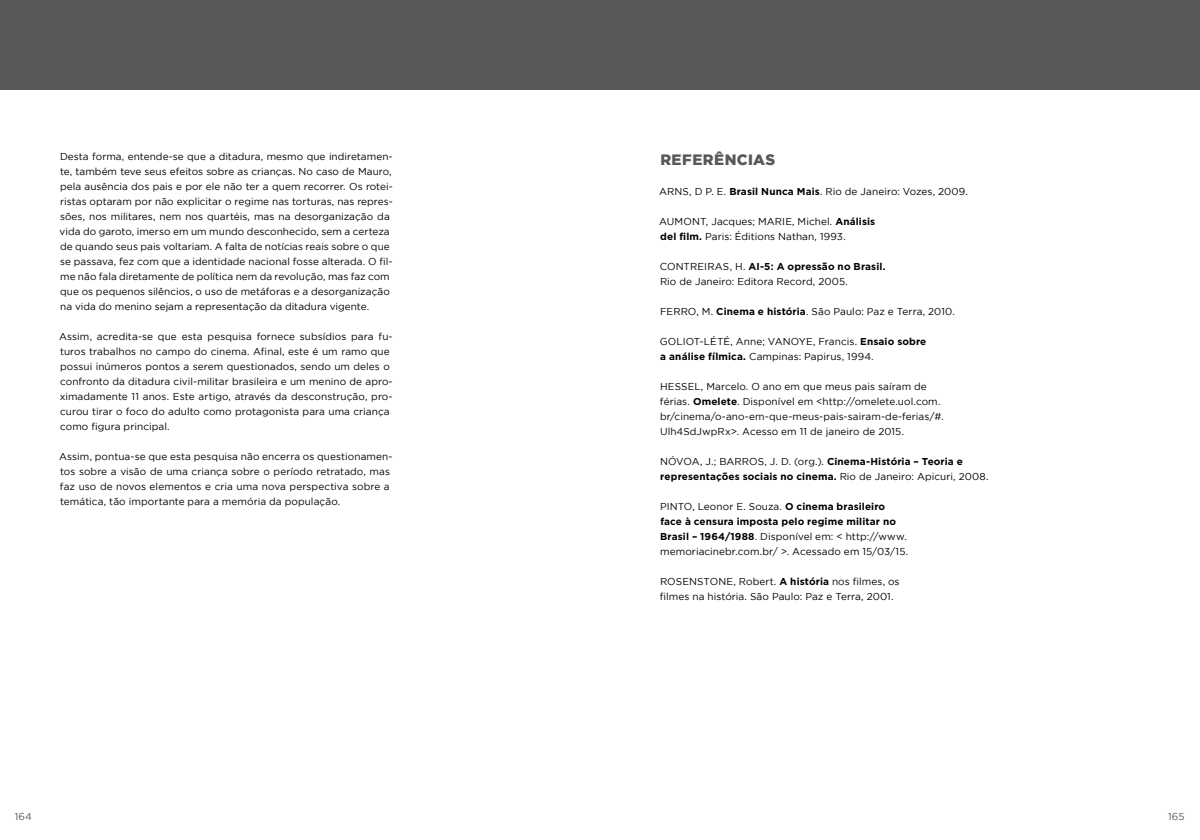
<style>
.page{position:relative;width:1200px;height:840px;background:#fff}
.page>*{position:absolute;margin:0;border:0;box-sizing:border-box;transform-origin:0 0}
.t1{font:900 15px "Gotham";color:#58585a}
.t2{font:10px/15px "Gotham";letter-spacing:.005em;color:#000}
.t3{font:10px "Gotham";letter-spacing:.025em;color:#58585a}
.s1{font-weight:700}
</style>
<div class="page">
<div style="left:0;top:0;width:600px;height:90px;background:#58585a"></div>
<div style="left:600px;top:0;width:600px;height:90px;background:#58585a"></div>
<p class="t2" style="left:60px;top:149px;width:335px">Desta forma, entende-se que a ditadura, mesmo que indiretamen&shy;te, também teve seus efeitos sobre as crianças. No caso de Mauro, pela ausência dos pais e por ele não ter a quem recorrer. Os rotei&shy;ristas optaram por não explicitar o regime nas torturas, nas repres&shy;sões, nos militares, nem nos quartéis, mas na desorganização da vida do garoto, imerso em um mundo desconhecido, sem a certeza de quando seus pais voltariam. A falta de notícias reais sobre o que se passava, fez com que a identidade nacional fosse alterada. O fil&shy;me não fala diretamente de política nem da revolução, mas faz com que os pequenos silêncios, o uso de metáforas e a desorganização na vida do menino sejam a representação da ditadura vigente.</p>
<p class="t2" style="left:59px;top:329px;width:335px">Assim, acredita-se que esta pesquisa fornece subsídios para fu&shy;turos trabalhos no campo do cinema. Afinal, este é um ramo que possui inúmeros pontos a serem questionados, sendo um deles o confronto da ditadura civil-militar brasileira e um menino de apro&shy;ximadamente 11 anos. Este artigo, através da desconstrução, pro&shy;curou tirar o foco do adulto como protagonista para uma criança como figura principal.</p>
<p class="t2" style="left:59px;top:449px;width:335px">Assim, pontua-se que esta pesquisa não encerra os questionamen&shy;tos sobre a visão de uma criança sobre o período retratado, mas faz uso de novos elementos e cria uma nova perspectiva sobre a temática, tão importante para a memória da população.</p>
<h1 class="t1" style="left:660px;top:151px;width:12px">REFER</h1>
<h1 class="t1" style="left:714px;top:151px;width:44px">ÊNCIAS</h1>
<p class="t2" style="left:659px;top:184px;width:310px">ARNS, D P. E. <span class="s1">Brasil Nunca Mais</span>. Rio de Janeiro: Vozes, 2009.</p>
<p class="t2" style="left:659px;top:214px;width:218px">AUMONT, Jacques; MARIE, Michel. <span class="s1">Análisis del film.</span> Paris: Éditions Nathan, 1993.</p>
<p class="t2" style="left:660px;top:259px;width:227px">CONTREIRAS, H. <span class="s1">AI-5: A opressão no Brasil.<br></span>Rio de Janeiro: Editora Record, 2005.</p>
<p class="t2" style="left:660px;top:304px;width:296px">FERRO, M. <span class="s1">Cinema e história</span>. São Paulo: Paz e Terra, 2010.</p>
<p class="t2" style="left:660px;top:334px;width:268px">GOLIOT-LÉTÉ, Anne; VANOYE, Francis. <span class="s1">Ensaio sobre a análise fílmica.</span> Campinas: Papirus, 1994.</p>
<p class="t2" style="left:660px;top:379px;width:285px">HESSEL, Marcelo. O ano em que meus pais saíram de férias. <span class="s1">Omelete</span>. Disponível em &lt;http://omelete.uol.com. br/cinema/o-ano-em-que-meus-pais-sairam-de-ferias/#.<br>Ulh4SdJwpRx&gt;. Acesso em 11 de janeiro de 2015.</p>
<p class="t2" style="left:660px;top:454px;width:330px">NÓVOA, J.; BARROS, J. D. (org.). <span class="s1">Cinema-História – Teoria e representações sociais no cinema.</span> Rio de Janeiro: Apicuri, 2008.</p>
<p class="t2" style="left:660px;top:499px;width:250px">PINTO, Leonor E. Souza. <span class="s1">O cinema brasileiro face à censura imposta pelo regime militar no Brasil – 1964/1988</span>. Disponível em: &lt; http://www. memoriacinebr.com.br/ &gt;. Acessado em 15/03/15.</p>
<p class="t2" style="left:660px;top:574px;width:241px">ROSENSTONE, Robert. <span class="s1">A história</span> nos filmes, os filmes na história. São Paulo: Paz e Terra, 2001.</p>
<p class="t3" style="left:15px;top:811px;width:19px">164</p>
<p class="t3" style="left:1168px;top:811px;width:18px">165</p>
</div>
